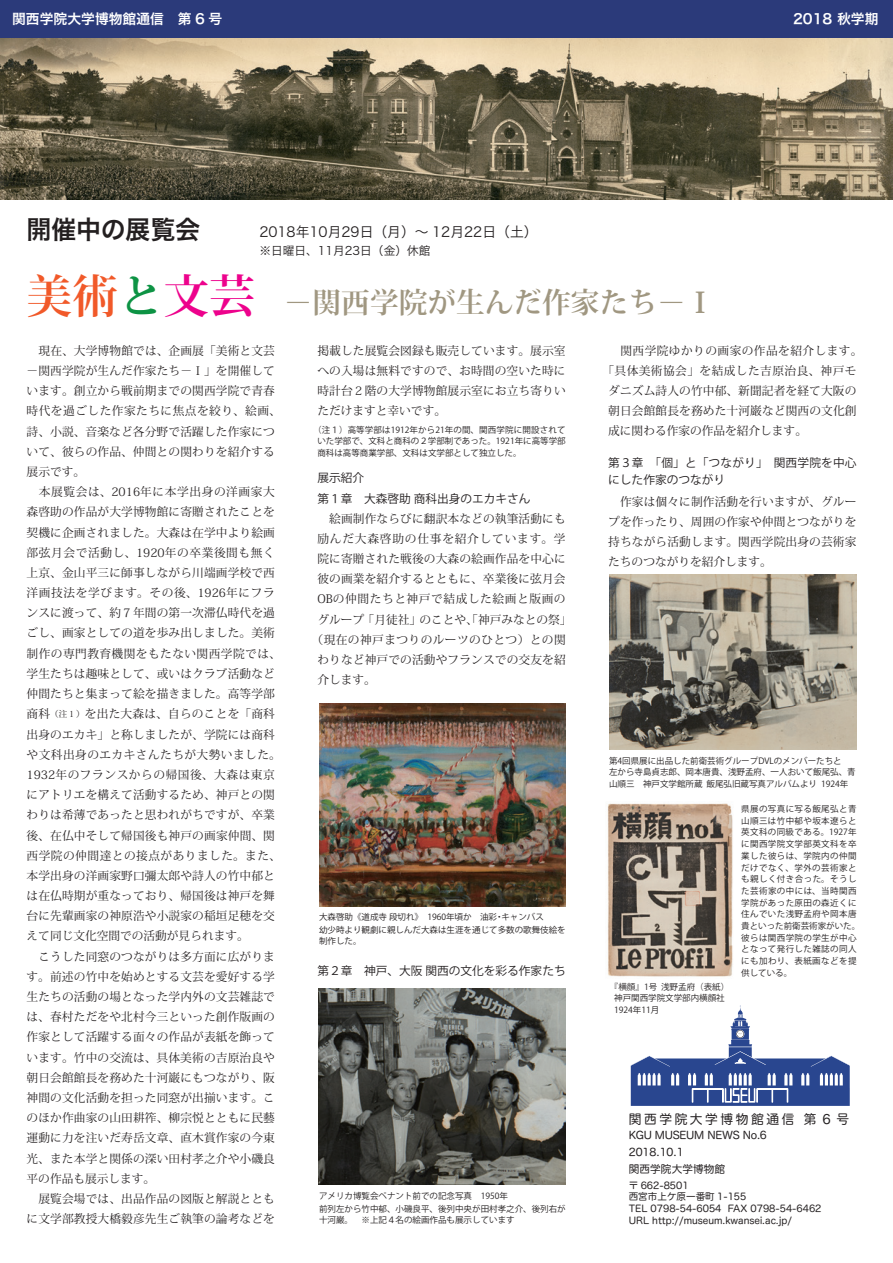
<style>
.page{position:relative;width:893px;height:1263px;background:#fff}
.page>*{position:absolute;margin:0;border:0;box-sizing:border-box;transform-origin:0 0}
.t1{font:700 28.65px "Koz Min Pro";color:#a09781}
.t2{font:25.5px "Hira Kaku Pro W6";letter-spacing:-.01em;color:#231f20}
.t3{font:13.8px "Hira Kaku Pro W3";color:#231f20}
.t4{font:13.8px "Hira Kaku Pro W6";color:#fff}
.t5{font:12.9px "Hira Maru Pro W4";letter-spacing:.2em;color:#231f20}
.t6{font:11.7px/20.2px "Koz Min Pro";letter-spacing:.01em;color:#231f20;text-align:justify}
.t7{font:11.7px/20.2px "Koz Go Pro";color:#231f20}
.t8{font:11.7px "Koz Min Pro";letter-spacing:.04em;color:#231f20}
.t9{font:11.7px "Koz Min Pro";letter-spacing:.05em;color:#231f20}
.t10{font:11.7px "Koz Min Pro";letter-spacing:.035em;color:#231f20}
.t11{font:11.7px "Koz Min Pro";letter-spacing:.07em;color:#231f20}
.t12{font:11.7px "Hira Kaku Pro W3";color:#231f20}
.t13{font:10.65px/17px "Hira Maru Pro W4";color:#231f20}
.t14{font:9.6px/11.7px "Hira Maru Pro W4";color:#231f20}
.t15{font:8.55px/11.7px "Koz Go Pro";color:#231f20}
.t16{font:8.55px/11.7px "Koz Go Pro";letter-spacing:.045em;color:#231f20}
.s1{font-size:45.75px;color:#f15929}
.s2{font-size:45.75px;color:#0d9344}
.s3{font-size:45.75px;color:#ed028c}
.s4{font-size:8.55px}
</style>
<div class="page">
<svg style="left:630px;top:1005px;width:220px;height:101px"></svg>
<img style="left:319px;top:703px;width:247px;height:203px">
<img style="left:318px;top:989px;width:247px;height:196px">
<img style="left:0;top:38px;width:893px;height:162px">
<div style="left:0;top:0;width:893px;height:38px;background:#2b3a7a"></div>
<img style="left:610px;top:574px;width:246px;height:176px">
<img style="left:607px;top:803px;width:126px;height:174px">
<p class="t4" style="left:12px;top:6px;width:212px">関西学院大学博物館通信　第 6 号</p>
<p class="t4" style="left:793px;top:6px;width:87px">2018 秋学期</p>
<h2 class="t2" style="left:27px;top:206px;width:175px">開催中の展覧会</h2>
<p class="t3" style="left:259px;top:220px;width:280px">2018年10月29日（月）～ 12月22日（土）</p>
<p class="t12" style="left:259px;top:240px;width:173px">※日曜日、11月23日（金）休館</p>
<h1 class="t1" style="left:27px;top:281px;width:689px"><span class="s1">美術</span><span class="s2">と</span><span class="s3">文芸</span> −関西学院が生んだ作家たち−Ⅰ</h1>
<p class="t6" style="left:27px;top:340px;width:256px;text-align:left">　現在、大学博物館では、企画展「美術と文芸−関西学院が生んだ作家たち−Ⅰ」を開催しています。創立から戦前期までの関西学院で青春時代を過ごした作家たちに焦点を絞り、絵画、詩、小説、音楽など各分野で活躍した作家について、彼らの作品、仲間との関わりを紹介する展示です。<br>　本展覧会は、2016年に本学出身の洋画家大森啓助の作品が大学博物館に寄贈されたことを契機に企画されました。大森は在学中より絵画部弦月会で活動し、1920年の卒業後間も無く上京、金山平三に師事しながら川端画学校で西洋画技法を学びます。その後、1926年にフランスに渡って、約７年間の第一次滞仏時代を過ごし、画家としての道を歩み出しました。美術制作の専門教育機関をもたない関西学院では、学生たちは趣味として、或いはクラブ活動など仲間たちと集まって絵を描きました。高等学部商科<span class="s4">（注１）</span>を出た大森は、自らのことを「商科出身のエカキ」と称しましたが、学院には商科や文科出身のエカキさんたちが大勢いました。<br>1932年のフランスからの帰国後、大森は東京にアトリエを構えて活動するため、神戸との関わりは希薄であったと思われがちですが、卒業後、在仏中そして帰国後も神戸の画家仲間、関西学院の仲間達との接点がありました。また、本学出身の洋画家野口彌太郎や詩人の竹中郁とは在仏時期が重なっており、帰国後は神戸を舞台に先輩画家の神原浩や小説家の稲垣足穂を交えて同じ文化空間での活動が見られます。<br>　こうした同窓のつながりは多方面に広がります。前述の竹中を始めとする文芸を愛好する学生たちの活動の場となった学内外の文芸雑誌では、春村ただをや北村今三といった創作版画の作家として活躍する面々の作品が表紙を飾っています。竹中の交流は、具体美術の吉原治良や朝日会館館長を務めた十河巌にもつながり、阪神間の文化活動を担った同窓が出揃います。このほか作曲家の山田耕筰、柳宗悦とともに民藝運動に力を注いだ寿岳文章、直木賞作家の今東光、また本学と関係の深い田村孝之介や小磯良平の作品も展示します。<br>　展覧会場では、出品作品の図版と解説とともに文学部教授大橋毅彦先生ご執筆の論考などを</p>
<p class="t6" style="left:317px;top:340px;width:250px">掲載した展覧会図録も販売しています。展示室への入場は無料ですので、お時間の空いた時に時計台２階の大学博物館展示室にお立ち寄りいただけますと幸いです。</p>
<p class="t15" style="left:317px;top:424px;width:250px;text-align:justify;text-indent:-4px">（注１）高等学部は1912年から21年の間、関西学院に開設されていた学部で、文科と商科の２学部制であった。1921年に高等学部商科は高等商業学部、文科は文学部として独立した。</p>
<p class="t7" style="left:317px;top:468px;width:215px">展示紹介<br>第１章　大森啓助 商科出身のエカキさん</p>
<p class="t6" style="left:317px;top:508px;width:250px">　絵画制作ならびに翻訳本などの執筆活動にも</p>
<p class="t11" style="left:317px;top:530px;width:250px">励んだ大森啓助の仕事を紹介しています。学</p>
<p class="t6" style="left:317px;top:548px;width:250px">院に寄贈された戦後の大森の絵画作品を中心に</p>
<p class="t6" style="left:317px;top:568px;width:250px">彼の画業を紹介するとともに、卒業後に弦月会</p>
<p class="t9" style="left:317px;top:591px;width:250px">OBの仲間たちと神戸で結成した絵画と版画の</p>
<p class="t6" style="left:317px;top:609px;width:256px">グループ「月徒社」のことや、「神戸みなとの祭」</p>
<p class="t10" style="left:312px;top:631px;width:256px">（現在の神戸まつりのルーツのひとつ）との関</p>
<p class="t6" style="left:317px;top:649px;width:250px">わりなど神戸での活動やフランスでの交友を紹</p>
<p class="t6" style="left:317px;top:669px;width:60px">介します。</p>
<p class="t15" style="left:319px;top:911px;width:248px;line-height:12.8px">大森啓助《道成寺 段切れ》　1960年頃か　油彩・キャンバス<br>幼少時より観劇に親しんだ大森は生涯を通じて多数の歌舞伎絵を</p>
<p class="t15" style="left:319px;top:936px;width:44px">制作した。</p>
<p class="t7" style="left:317px;top:960px;width:250px">第２章　神戸、大阪 関西の文化を彩る作家たち</p>
<p class="t15" style="left:319px;top:1189px;width:248px;line-height:12.8px">アメリカ博覧会ペナント前での記念写真　1950年<br>前列左から竹中郁、小磯良平、後列中央が田村孝之介、後列右が</p>
<p class="t15" style="left:319px;top:1214px;width:197px">十河巌。　※上記４名の絵画作品も展示しています</p>
<p class="t8" style="left:608px;top:342px;width:256px">　関西学院ゆかりの画家の作品を紹介します。</p>
<p class="t8" style="left:602px;top:362px;width:256px">「具体美術協会」を結成した吉原治良、神戸モ</p>
<p class="t6" style="left:608px;top:380px;width:250px">ダニズム詩人の竹中郁、新聞記者を経て大阪の</p>
<p class="t6" style="left:608px;top:400px;width:250px">朝日会館館長を務めた十河巌など関西の文化創</p>
<p class="t6" style="left:608px;top:421px;width:200px">成に関わる作家の作品を紹介します。</p>
<p class="t7" style="left:608px;top:455px;width:250px;line-height:17px">第３章　「個」と「つながり」　関西学院を中心にした作家のつながり</p>
<p class="t6" style="left:608px;top:491px;width:250px">　作家は個々に制作活動を行いますが、グループを作ったり、周囲の作家や仲間とつながりを持ちながら活動します。関西学院出身の芸術家たちのつながりを紹介します。</p>
<p class="t15" style="left:609px;top:755px;width:248px">第4回県展に出品した前衛芸術グループDVLのメンバーたちと<br>左から寺島貞志郎、岡本唐貴、浅野孟府、一人おいて飯尾弘、青山順三　神戸文学館所蔵 飯尾弘旧蔵写真アルバムより 1924年</p>
<p class="t16" style="left:741px;top:803px;width:121px">県展の写真に写る飯尾弘と青山順三は竹中郁や坂本遼らと英文科の同級である。1927年に関西学院文学部英文科を卒業した彼らは、学院内の仲間だけでなく、学外の芸術家とも親しく付き合った。そうした芸術家の中には、当時関西学院があった原田の森近くに住んでいた浅野孟府や岡本唐貴といった前衛芸術家がいた。彼らは関西学院の学生が中心となって発行した雑誌の同人にも加わり、表紙画などを提供している。</p>
<p class="t15" style="left:614px;top:981px;width:116px;text-indent:-4px">『横顔』1号 浅野孟府（表紙）神戸関西学院文学部内横顔社<br>1924年11月</p>
<p class="t5" style="left:629px;top:1108px;width:222px">関西学院大学博物館通信 第 6 号</p>
<p class="t13" style="left:629px;top:1126px;width:140px">KGU MUSEUM NEWS No.6<br>2018.10.1<br>関西学院大学博物館</p>
<p class="t14" style="left:629px;top:1179px;width:194px">〒 662-8501<br>西宮市上ケ原一番町 1-155<br>TEL 0798-54-6054 FAX 0798-54-6462<br>URL http://museum.kwansei.ac.jp/</p>
</div>
